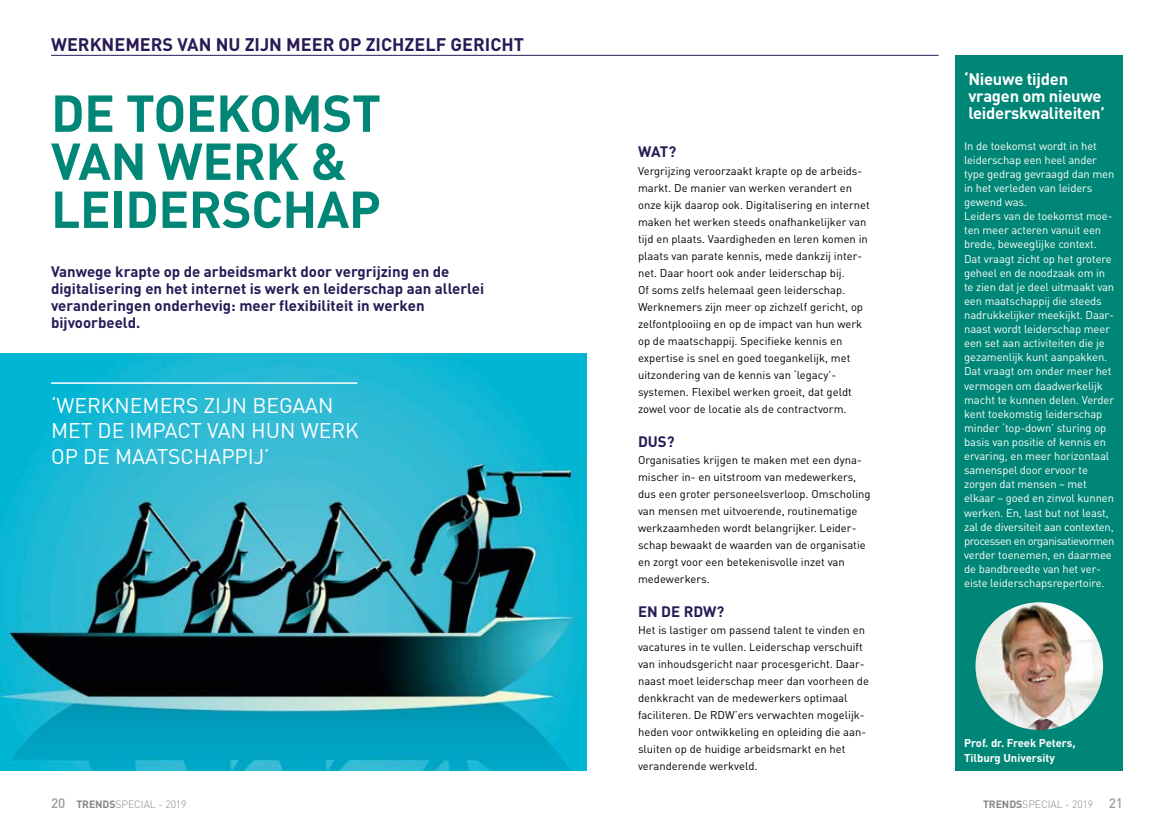
<style>
.page{position:relative;width:1174px;height:830px;background:#fff}
.page>*{position:absolute;margin:0;border:0;box-sizing:border-box;transform-origin:0 0}
.t1{font:700 51px/48px "DIN";letter-spacing:-.01em;color:#008676}
.t2{font:21px/25.5px "DIN";color:#fff}
.t3{font:700 18px "DIN";color:#281a56}
.Kader_kopje{font:700 16.5px/17px "DIN";letter-spacing:-.015em;color:#fff}
.RDWijzer_Inleiding_k{font:700 15px/17px "DIN";color:#281a56}
.RDWijzer_Tussenkop{font:700 15px "DIN";color:#281a56}
.RDWijzer_Body{font:11.25px/17px "DIN";color:#000}
.Special_kader{font:11.25px/14.1px "DIN";letter-spacing:-.01em;color:#fff}
.Kader_naam{font:700 11.25px/15px "DIN";letter-spacing:-.005em;color:#fff}
.t4{font:300 10.5px "DIN";letter-spacing:-.01em;color:#868786}
.s1{font-weight:500;font-size:13.5px;color:#9c9c9d}
.s2{font-weight:700}
</style>
<div class="page">
<div style="left:955px;top:55px;width:168px;height:715px;background:#008676"></div>
<hr style="left:51px;top:55px;width:887px;height:1px;background:#281a56">
<img style="left:0;top:353px;width:587px;height:417px">
<hr style="left:51px;top:382px;width:306px;height:1px;background:#fff">
<img style="left:975px;top:602px;width:128px;height:127px;border-radius:64px">
<p class="t3" style="left:51px;top:33px;width:474px">WERKNEMERS VAN NU ZIJN MEER OP ZICHZELF GERICHT</p>
<p class="t1" style="left:51px;top:87px;width:331px">DE TOEKOMST<br>VAN WERK &amp;<br>LEIDERSCHAP</p>
<p class="RDWijzer_Inleiding_k" style="left:51px;top:262px;width:434px">Vanwege krapte op de arbeidsmarkt door vergrijzing en de digitalisering en het internet is werk en leiderschap aan allerlei veranderingen onderhevig: meer flexibiliteit in werken bijvoorbeeld.</p>
<h2 class="t2" style="left:51px;top:392px;width:309px">‘WERKNEMERS ZIJN BEGAAN<br>MET DE IMPACT VAN HUN WERK<br>OP DE MAATSCHAPPIJ’</h2>
<p class="RDWijzer_Tussenkop" style="left:638px;top:142px;width:40px">WAT?</p>
<p class="RDWijzer_Body" style="left:638px;top:162px;width:233px">Vergrijzing veroorzaakt krapte op de arbeids&shy;markt. De manier van werken verandert en onze kijk daarop ook. Digitalisering en internet maken het werken steeds onafhankelijker van tijd en plaats. Vaardigheden en leren komen in plaats van parate kennis, mede dankzij inter&shy;net. Daar hoort ook ander leiderschap bij.<br>Of soms zelfs helemaal geen leiderschap.<br>Werknemers zijn meer op zichzelf gericht, op zelfontplooiing en op de impact van hun werk op de maatschappij. Specifieke kennis en expertise is snel en goed toegankelijk, met uitzondering van de kennis van ‘legacy’-- systemen. Flexibel werken groeit, dat geldt zowel voor de locatie als de contractvorm.</p>
<p class="RDWijzer_Tussenkop" style="left:638px;top:431px;width:38px">DUS?</p>
<p class="RDWijzer_Body" style="left:638px;top:451px;width:234px">Organisaties krijgen te maken met een dyna&shy;mischer in- en uitstroom van medewerkers, dus een groter personeelsverloop. Omscholing van mensen met uitvoerende, routinematige werkzaamheden wordt belangrijker. Leider&shy;schap bewaakt de waarden van de organisatie en zorgt voor een betekenisvolle inzet van medewerkers.</p>
<p class="RDWijzer_Tussenkop" style="left:638px;top:601px;width:88px">EN DE RDW?</p>
<p class="RDWijzer_Body" style="left:638px;top:621px;width:232px">Het is lastiger om passend talent te vinden en vacatures in te vullen. Leiderschap verschuift van inhoudsgericht naar procesgericht. Daar&shy;naast moet leiderschap meer dan voorheen de denkkracht van de medewerkers optimaal faciliteren. De RDW’ers verwachten mogelijk&shy;heden voor ontwikkeling en opleiding die aan&shy;sluiten op de huidige arbeidsmarkt en het veranderende werkveld.</p>
<p class="Kader_kopje" style="left:964px;top:70px;width:142px">‘Nieuwe tijden vragen om nieuwe leiderskwaliteiten’</p>
<p class="Special_kader" style="left:964px;top:138px;width:152px">In de toekomst wordt in het leiderschap een heel ander type gedrag gevraagd dan men in het verleden van leiders gewend was.</p>
<p class="Special_kader" style="left:964px;top:209px;width:152px">Leiders van de toekomst moe&shy;ten meer acteren vanuit een brede, beweeglijke context.<br>Dat vraagt zicht op het grotere geheel en de noodzaak om in te zien dat je deel uitmaakt van een maatschappij die steeds nadrukkelijker meekijkt. Daar&shy;naast wordt leiderschap meer een set aan activiteiten die je gezamenlijk kunt aanpakken.<br>Dat vraagt om onder meer het vermogen om daadwerkelijk macht te kunnen delen. Verder kent toekomstig leiderschap minder ‘top-down’ sturing op basis van positie of kennis en ervaring, en meer horizontaal samenspel door ervoor te zorgen dat mensen – met elkaar – goed en zinvol kunnen werken. En, last but not least, zal de diversiteit aan contexten, processen en organisatievormen verder toenemen, en daarmee de bandbreedte van het ver&shy;eiste leiderschapsrepertoire.</p>
<p class="Kader_naam" style="left:964px;top:734px;width:113px">Prof. dr. Freek Peters,<br>Tilburg University</p>
<p class="t4" style="left:51px;top:797px;width:137px"><span class="s1">20</span> <span class="s2">TRENDS</span>SPECIAL - 2019</p>
<p class="t4" style="left:983px;top:797px;width:141px"><span class="s2">TRENDS</span>SPECIAL - 2019 <span class="s1">21</span></p>
</div>
